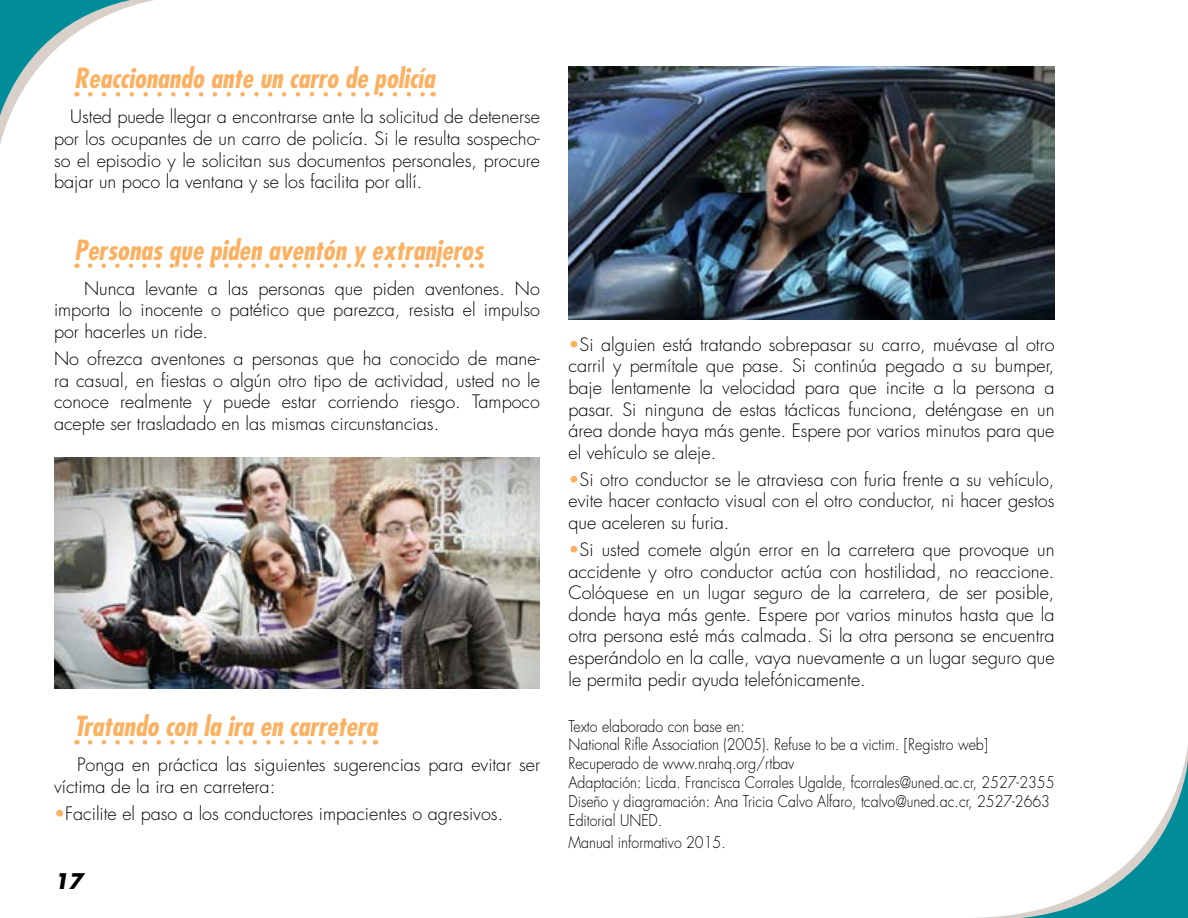
<style>
.page{position:relative;width:1188px;height:918px;background:#fff}
.page>*{position:absolute;margin:0;border:0;box-sizing:border-box;transform-origin:0 0}
.t1{font:italic 700 condensed 27px "Futura Std";color:#fbb161}
.t2{font:italic 700 21px "Futura Std";color:#000}
.t3{font:300 18px/21.6px "Futura Std";color:#000;text-align:justify}
.t4{font:300 15.75px/18.9px "Futura Std";color:#000;scale:.9 1}
.s1{color:#fbb161}
</style>
<div class="page">
<svg style="left:978px;top:746px;width:210px;height:172px"></svg>
<svg style="left:0;top:0;width:425px;height:144px"></svg>
<svg style="left:90px;top:263px;width:384px;height:5px"></svg>
<svg style="left:90px;top:740px;width:277px;height:5px"></svg>
<img style="left:54px;top:457px;width:486px;height:231px">
<img style="left:568px;top:66px;width:487px;height:253px">
<h1 class="t1" style="left:74px;top:62px;width:362px">Reaccionando ante un carro de policía</h1>
<p class="t3" style="left:54px;top:107px;width:488px;text-indent:16px">Usted puede llegar a encontrarse ante la solicitud de detenerse por los ocupantes de un carro de policía. Si le resulta sospecho&shy;so el episodio y le solicitan sus documentos personales, procure bajar un poco la ventana y se los facilita por allí.</p>
<h1 class="t1" style="left:74px;top:233px;width:410px">Personas que piden aventón y extranjeros</h1>
<p class="t3" style="left:54px;top:278px;width:487px;text-indent:30px">Nunca levante a las personas que piden aventones. No importa lo inocente o patético que parezca, resista el impulso por hacerles un ride.</p>
<p class="t3" style="left:54px;top:348px;width:488px">No ofrezca aventones a personas que ha conocido de mane&shy;ra casual, en fiestas o algún otro tipo de actividad, usted no le conoce realmente y puede estar corriendo riesgo. Tampoco acepte ser trasladado en las mismas circunstancias.</p>
<h1 class="t1" style="left:74px;top:710px;width:304px">Tratando con la ira en carretera</h1>
<p class="t3" style="left:54px;top:755px;width:488px;text-indent:23px">Ponga en práctica las siguientes sugerencias para evitar ser víctima de la ira en carretera:</p>
<p class="t3" style="left:54px;top:803px;width:451px"><span class="s1">•</span>Facilite el paso a los conductores impacientes o agresivos.</p>
<p class="t2" style="left:54px;top:867px;width:30px">17</p>
<p class="t3" style="left:568px;top:334px;width:488px"><span class="s1">•</span>Si alguien está tratando sobrepasar su carro, muévase al otro carril y permítale que pase. Si continúa pegado a su bumper, baje lentamente la velocidad para que incite a la persona a pasar. Si ninguna de estas tácticas funciona, deténgase en un área donde haya más gente. Espere por varios minutos para que el vehículo se aleje.</p>
<p class="t3" style="left:568px;top:469px;width:488px"><span class="s1">•</span>Si otro conductor se le atraviesa con furia frente a su vehículo, evite hacer contacto visual con el otro conductor, ni hacer gestos que aceleren su furia.</p>
<p class="t3" style="left:568px;top:539px;width:488px"><span class="s1">•</span>Si usted comete algún error en la carretera que provoque un accidente y otro conductor actúa con hostilidad, no reaccione.<br>Colóquese en un lugar seguro de la carretera, de ser posible, donde haya más gente. Espere por varios minutos hasta que la otra persona esté más calmada. Si la otra persona se encuentra esperándolo en la calle, vaya nuevamente a un lugar seguro que le permita pedir ayuda telefónicamente.</p>
<p class="t4" style="left:568px;top:717px;width:541px">Texto elaborado con base en:<br>National Rifle Association (2005). Refuse to be a victim. [Registro web] Recuperado de www.nrahq.org/rtbav<br>Adaptación: Licda. Francisca Corrales Ugalde, fcorrales@uned.ac.cr, 2527-2355<br>Diseño y diagramación: Ana Tricia Calvo Alfaro, tcalvo@uned.ac.cr, 2527-2663<br>Editorial UNED.</p>
<p class="t4" style="left:568px;top:833px;width:176px">Manual informativo 2015.</p>
</div>
